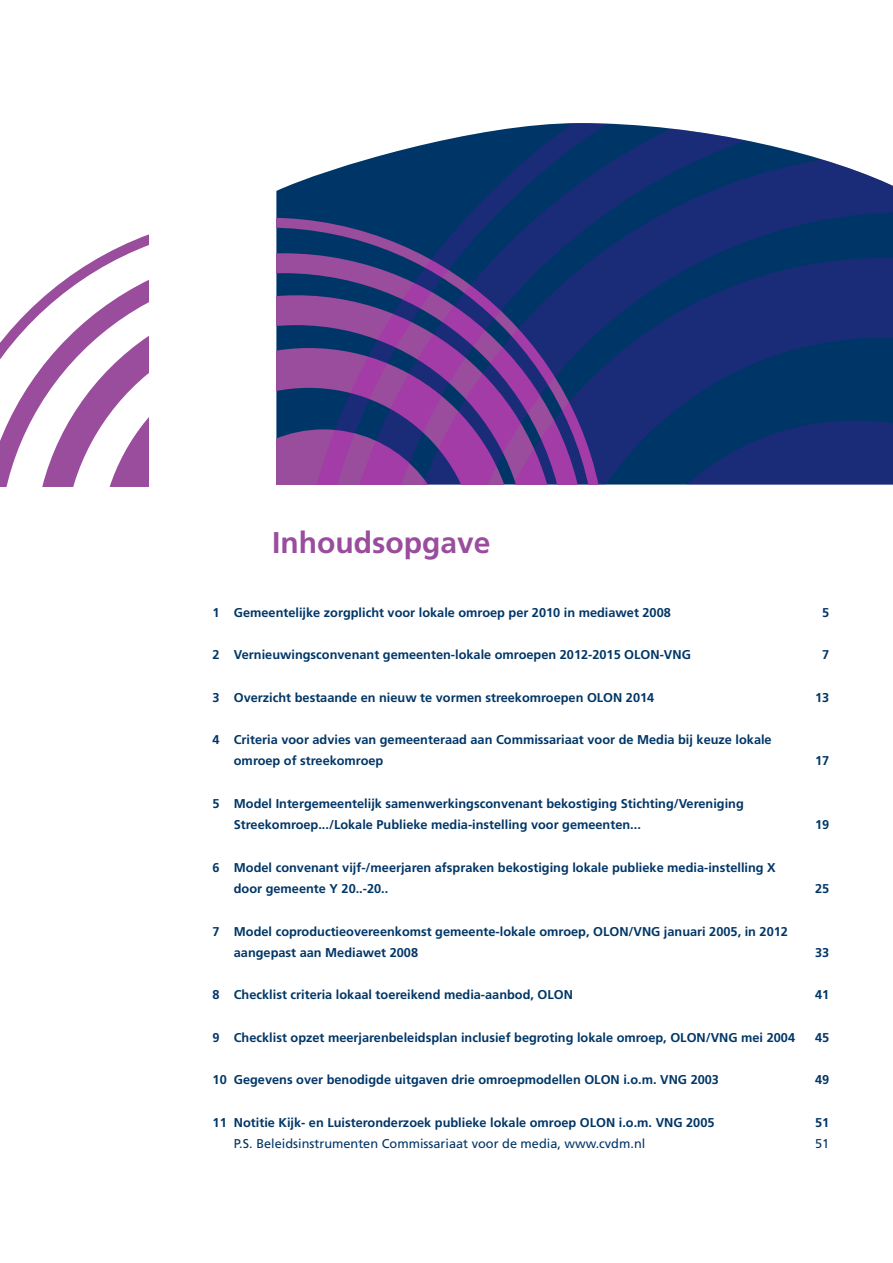
<style>
.page{position:relative;width:893px;height:1263px;background:#fff}
.page>*{position:absolute;margin:0;border:0;box-sizing:border-box;transform-origin:0 0}
._001_Hoofdstukkop{font:700 30px "Frutiger LT Std";color:#9a4c9d}
._000_inhoud{font:700 12.75px "Frutiger LT Std";color:#003667}
._000_inhoud_2{font:12.75px "Frutiger LT Std";color:#003667}
</style>
<div class="page">
<svg style="left:0;top:234px;width:149px;height:252px"></svg>
<svg style="left:276px;top:123px;width:617px;height:361px;background:#26457e"></svg>
<svg style="left:276px;top:218px;width:330px;height:266px;background:#4d3a85"></svg>
<p class="_001_Hoofdstukkop" style="left:272px;top:525px;width:220px">Inhoudsopgave</p>
<p class="_000_inhoud" style="left:213px;top:605px;width:460px">1 Gemeentelijke zorgplicht voor lokale omroep per 2010 in mediawet 2008</p>
<p class="_000_inhoud" style="left:822px;top:605px;width:9px">5</p>
<p class="_000_inhoud" style="left:213px;top:647px;width:480px">2 Vernieuwingsconvenant gemeenten-lokale omroepen 2012-2015 OLON-VNG</p>
<p class="_000_inhoud" style="left:822px;top:647px;width:9px">7</p>
<p class="_000_inhoud" style="left:213px;top:690px;width:443px">3 Overzicht bestaande en nieuw te vormen streekomroepen OLON 2014</p>
<p class="_000_inhoud" style="left:815px;top:690px;width:16px">13</p>
<p class="_000_inhoud" style="left:213px;top:732px;width:561px">4 Criteria voor advies van gemeenteraad aan Commissariaat voor de Media bij keuze lokale</p>
<p class="_000_inhoud" style="left:234px;top:753px;width:151px">omroep of streekomroep</p>
<p class="_000_inhoud" style="left:815px;top:753px;width:16px">17</p>
<p class="_000_inhoud" style="left:213px;top:796px;width:533px">5 Model Intergemeentelijk samenwerkingsconvenant bekostiging Stichting/Vereniging</p>
<p class="_000_inhoud" style="left:234px;top:817px;width:408px">Streekomroep.../Lokale Publieke media-instelling voor gemeenten...</p>
<p class="_000_inhoud" style="left:815px;top:817px;width:16px">19</p>
<p class="_000_inhoud" style="left:213px;top:860px;width:565px">6 Model convenant vijf-/meerjaren afspraken bekostiging lokale publieke media-instelling X</p>
<p class="_000_inhoud" style="left:234px;top:881px;width:156px">door gemeente Y 20..-20..</p>
<p class="_000_inhoud" style="left:815px;top:881px;width:16px">25</p>
<p class="_000_inhoud" style="left:213px;top:924px;width:577px">7 Model coproductieovereenkomst gemeente-lokale omroep, OLON/VNG januari 2005, in 2012</p>
<p class="_000_inhoud" style="left:234px;top:945px;width:186px">aangepast aan Mediawet 2008</p>
<p class="_000_inhoud" style="left:815px;top:945px;width:16px">33</p>
<p class="_000_inhoud" style="left:213px;top:987px;width:362px">8 Checklist criteria lokaal toereikend media-aanbod, OLON</p>
<p class="_000_inhoud" style="left:815px;top:987px;width:16px">41</p>
<p class="_000_inhoud" style="left:213px;top:1030px;width:584px">9 Checklist opzet meerjarenbeleidsplan inclusief begroting lokale omroep, OLON/VNG mei 2004</p>
<p class="_000_inhoud" style="left:815px;top:1030px;width:16px">45</p>
<p class="_000_inhoud" style="left:213px;top:1072px;width:508px">10 Gegevens over benodigde uitgaven drie omroepmodellen OLON i.o.m. VNG 2003</p>
<p class="_000_inhoud" style="left:815px;top:1072px;width:16px">49</p>
<p class="_000_inhoud" style="left:213px;top:1115px;width:503px">11 Notitie Kijk- en Luisteronderzoek publieke lokale omroep OLON i.o.m. VNG 2005</p>
<p class="_000_inhoud" style="left:815px;top:1115px;width:16px">51</p>
<p class="_000_inhoud_2" style="left:234px;top:1136px;width:413px">P.S. Beleidsinstrumenten Commissariaat voor de media, www.cvdm.nl</p>
<p class="_000_inhoud_2" style="left:815px;top:1136px;width:16px">51</p>
</div>
